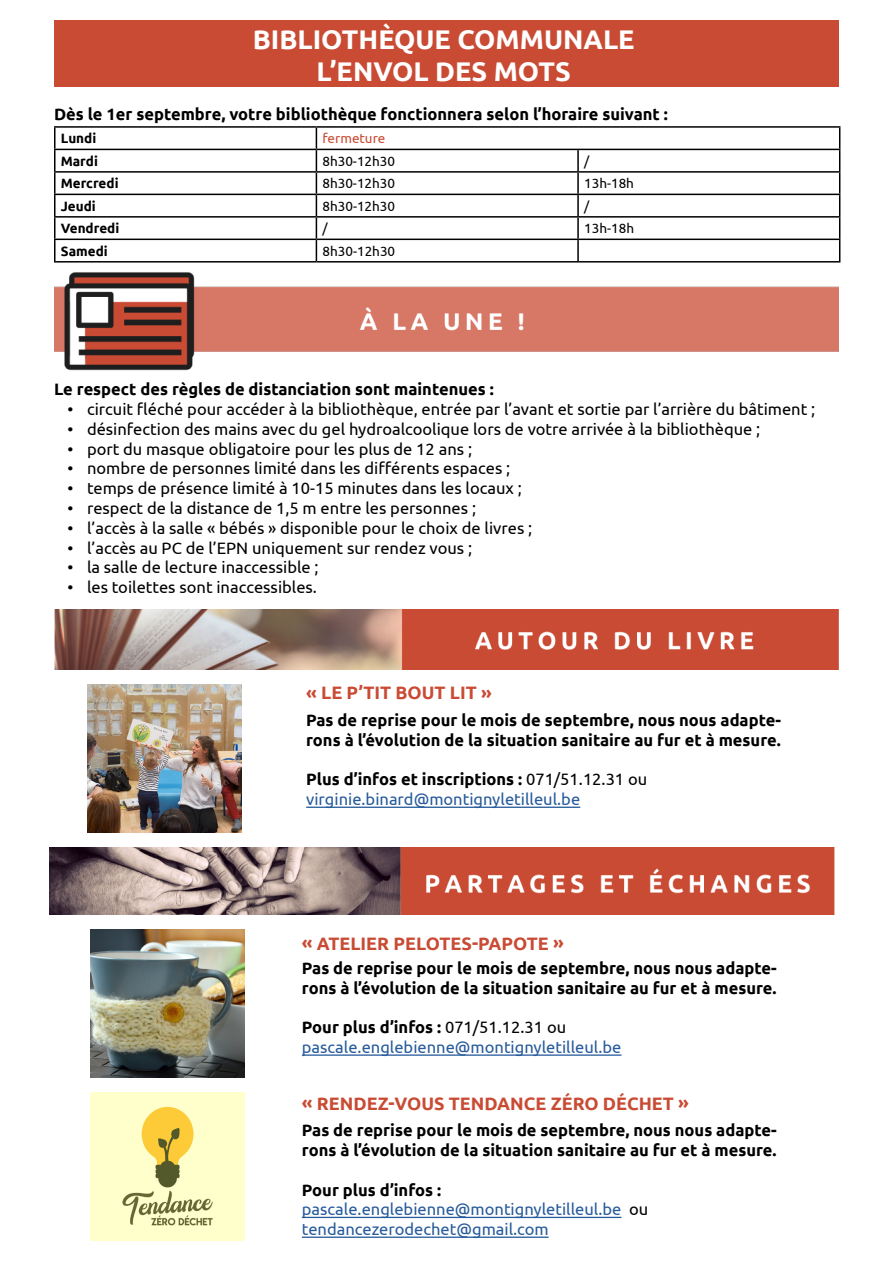
<style>
.page{position:relative;width:893px;height:1263px;background:#fff}
.page>*{position:absolute;margin:0;border:0;box-sizing:border-box;transform-origin:0 0}
.t1{font:700 27px/32.4px "Ubuntu";color:#fff;text-align:center}
.t2{font:700 18px "Ubuntu";color:#c94b34}
.t3{font:16.5px "Ubuntu";color:#000}
.t4{font:700 16.5px/19.8px "Ubuntu";color:#000}
.t5{font:16.5px/19.8px "Ubuntu";color:#275b9b}
.t6{font:13.5px "Ubuntu";color:#000}
.t7{font:700 13.5px "Ubuntu";color:#000}
.t8{font:13.5px "Ubuntu";color:#c94b34}
.s1{font-weight:700;color:#000}
.s2{color:#000}
</style>
<div class="page">
<div style="left:54px;top:20px;width:785px;height:67px;background:#c94b34"></div>
<img style="left:54px;top:272px;width:785px;height:99px">
<img style="left:54px;top:609px;width:785px;height:61px">
<hr style="left:306px;top:807px;width:274px;height:1px;background:#275b9b">
<hr style="left:54px;top:126px;width:262px;height:2px;background:#000">
<hr style="left:54px;top:128px;width:2px;height:21px;background:#000">
<hr style="left:316px;top:126px;width:262px;height:2px;background:#000">
<hr style="left:578px;top:126px;width:262px;height:2px;background:#000">
<hr style="left:54px;top:149px;width:262px;height:1px;background:#000">
<hr style="left:54px;top:150px;width:2px;height:21px;background:#000">
<hr style="left:316px;top:149px;width:262px;height:1px;background:#000">
<hr style="left:578px;top:149px;width:262px;height:1px;background:#000">
<hr style="left:577px;top:150px;width:2px;height:21px;background:#000">
<hr style="left:54px;top:171px;width:262px;height:2px;background:#000">
<hr style="left:54px;top:173px;width:2px;height:21px;background:#000">
<hr style="left:316px;top:171px;width:262px;height:2px;background:#000">
<hr style="left:578px;top:171px;width:262px;height:2px;background:#000">
<hr style="left:577px;top:173px;width:2px;height:21px;background:#000">
<hr style="left:54px;top:194px;width:262px;height:1px;background:#000">
<hr style="left:54px;top:195px;width:2px;height:21px;background:#000">
<hr style="left:316px;top:194px;width:262px;height:1px;background:#000">
<hr style="left:578px;top:194px;width:262px;height:1px;background:#000">
<hr style="left:577px;top:195px;width:2px;height:21px;background:#000">
<hr style="left:54px;top:216px;width:262px;height:2px;background:#000">
<hr style="left:54px;top:218px;width:2px;height:21px;background:#000">
<hr style="left:316px;top:216px;width:262px;height:2px;background:#000">
<hr style="left:578px;top:216px;width:262px;height:2px;background:#000">
<hr style="left:577px;top:218px;width:2px;height:21px;background:#000">
<hr style="left:54px;top:239px;width:262px;height:1px;background:#000">
<hr style="left:54px;top:240px;width:2px;height:21px;background:#000">
<hr style="left:316px;top:239px;width:262px;height:1px;background:#000">
<svg style="left:316px;top:128px;width:1px;height:133px"></svg>
<hr style="left:578px;top:239px;width:262px;height:1px;background:#000">
<hr style="left:577px;top:240px;width:2px;height:21px;background:#000">
<svg style="left:839px;top:128px;width:1px;height:133px"></svg>
<hr style="left:54px;top:261px;width:262px;height:2px;background:#000">
<hr style="left:316px;top:261px;width:262px;height:2px;background:#000">
<hr style="left:578px;top:261px;width:262px;height:2px;background:#000">
<img style="left:87px;top:685px;width:155px;height:148px">
<img style="left:49px;top:848px;width:785px;height:66px">
<img style="left:90px;top:929px;width:154px;height:148px">
<img style="left:90px;top:1092px;width:154px;height:148px">
<hr style="left:302px;top:1054px;width:319px;height:2px;background:#275b9b">
<hr style="left:302px;top:1217px;width:319px;height:1px;background:#275b9b">
<hr style="left:302px;top:1236px;width:247px;height:2px;background:#275b9b">
<h1 class="t1" style="left:253px;top:23px;width:383px">BIBLIOTHÈQUE COMMUNALE<br>L’ENVOL DES MOTS</h1>
<p class="t4" style="left:54px;top:104px;width:615px">Dès le 1er septembre, votre bibliothèque fonctionnera selon l’horaire suivant :</p>
<p class="t7" style="left:61px;top:130px;width:37px">Lundi</p>
<p class="t8" style="left:322px;top:130px;width:65px">fermeture</p>
<p class="t7" style="left:61px;top:153px;width:39px">Mardi</p>
<p class="t6" style="left:322px;top:153px;width:74px">8h30-12h30</p>
<p class="t6" style="left:584px;top:153px;width:7px">/</p>
<p class="t7" style="left:61px;top:175px;width:59px">Mercredi</p>
<p class="t6" style="left:322px;top:175px;width:74px">8h30-12h30</p>
<p class="t6" style="left:584px;top:175px;width:51px">13h-18h</p>
<p class="t7" style="left:61px;top:198px;width:37px">Jeudi</p>
<p class="t6" style="left:322px;top:198px;width:74px">8h30-12h30</p>
<p class="t6" style="left:584px;top:198px;width:7px">/</p>
<p class="t7" style="left:61px;top:220px;width:60px">Vendredi</p>
<p class="t6" style="left:322px;top:220px;width:7px">/</p>
<p class="t6" style="left:584px;top:220px;width:51px">13h-18h</p>
<p class="t7" style="left:61px;top:243px;width:49px">Samedi</p>
<p class="t6" style="left:322px;top:243px;width:74px">8h30-12h30</p>
<p class="t4" style="left:54px;top:379px;width:441px">Le respect des règles de distanciation sont maintenues :</p>
<p class="t3" style="left:67px;top:399px;width:749px">• circuit fléché pour accéder à la bibliothèque, entrée par l’avant et sortie par l’arrière du bâtiment ;</p>
<p class="t3" style="left:67px;top:419px;width:694px">• désinfection des mains avec du gel hydroalcoolique lors de votre arrivée à la bibliothèque ;</p>
<p class="t3" style="left:67px;top:439px;width:406px">• port du masque obligatoire pour les plus de 12 ans ;</p>
<p class="t3" style="left:67px;top:458px;width:444px">• nombre de personnes limité dans les différents espaces ;</p>
<p class="t3" style="left:67px;top:478px;width:456px">• temps de présence limité à 10-15 minutes dans les locaux ;</p>
<p class="t3" style="left:67px;top:498px;width:410px">• respect de la distance de 1,5 m entre les personnes ;</p>
<p class="t3" style="left:67px;top:518px;width:466px">• l’accès à la salle « bébés » disponible pour le choix de livres ;</p>
<p class="t3" style="left:67px;top:538px;width:406px">• l’accès au PC de l’EPN uniquement sur rendez vous ;</p>
<p class="t3" style="left:67px;top:557px;width:253px">• la salle de lecture inaccessible ;</p>
<p class="t3" style="left:67px;top:577px;width:251px">• les toilettes sont inaccessibles.</p>
<p class="t2" style="left:306px;top:681px;width:187px">« LE P’TIT BOUT LIT »</p>
<p class="t4" style="left:306px;top:710px;width:476px">Pas de reprise pour le mois de septembre, nous nous adapte&shy;rons à l’évolution de la situation sanitaire au fur et à mesure.</p>
<p class="t5" style="left:306px;top:769px;width:343px"><span class="s1">Plus d’infos et inscriptions :</span> <span class="s2">071/51.12.31 ou </span>virginie.binard@montignyletilleul.be</p>
<p class="t2" style="left:302px;top:933px;width:263px">« ATELIER PELOTES-PAPOTE »</p>
<p class="t4" style="left:302px;top:958px;width:476px">Pas de reprise pour le mois de septembre, nous nous adapte&shy;rons à l’évolution de la situation sanitaire au fur et à mesure.</p>
<p class="t5" style="left:302px;top:1017px;width:321px"><span class="s1">Pour plus d’infos :</span> <span class="s2">071/51.12.31 ou </span>pascale.englebienne@montignyletilleul.be</p>
<p class="t2" style="left:302px;top:1093px;width:389px">« RENDEZ-VOUS TENDANCE ZÉRO DÉCHET »</p>
<p class="t4" style="left:302px;top:1120px;width:476px">Pas de reprise pour le mois de septembre, nous nous adapte&shy;rons à l’évolution de la situation sanitaire au fur et à mesure.</p>
<p class="t5" style="left:302px;top:1179px;width:348px"><span class="s1">Pour plus d’infos : </span>pascale.englebienne@montignyletilleul.be <span class="s2">ou </span>tendancezerodechet@gmail.com</p>
</div>
